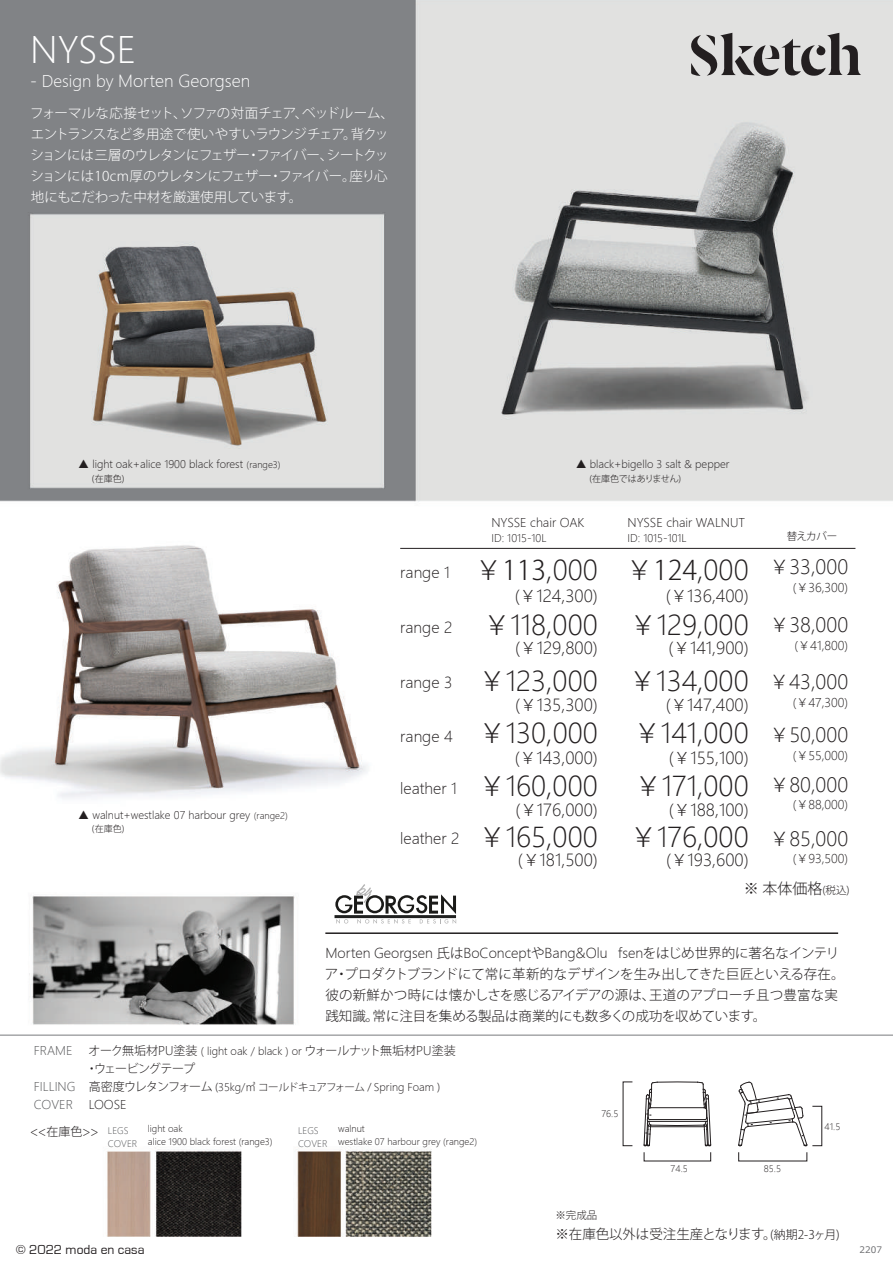
<style>
.page{position:relative;width:893px;height:1263px;background:#fff}
.page>*{position:absolute;margin:0;border:0;box-sizing:border-box;transform-origin:0 0}
.t1{font:36px "Microsoft Ya Hei UI Light";color:#fff}
.t2{font:27px/55.5px "Microsoft Ya Hei UI Light";color:#231f20}
.t3{font:300 27px "Koz Go Pr 6 N";color:#231f20}
.t4{font:19.5px "Microsoft Ya Hei UI Light";color:#231f20}
.t5{font:16.5px "Microsoft Ya Hei UI Light";color:#231f20}
.t6{font:16.5px "Microsoft Ya Hei UI Light";color:#fff}
.t7{font:15px "Microsoft Ya Hei UI Light";color:#231f20}
.t8{font:300 15px "Koz Go Pr 6 N";color:#231f20}
.t9{font:300 13.5px/21px "Koz Go Pr 6 N";letter-spacing:-.005em;color:#231f20}
.t10{font:300 13.5px/21px "Koz Go Pr 6 N";letter-spacing:-.035em;color:#fff}
.t11{font:13.5px "Microsoft Ya Hei UI Light";color:#231f20}
.t12{font:13.5px "Eurostile";color:#231f20}
.t13{font:12px "Microsoft Ya Hei UI Light";color:#231f20}
.t14{font:300 12px/18px "Koz Go Pr 6 N";letter-spacing:-.035em;color:#231f20}
.t15{font:12px/18px "Microsoft Ya Hei UI Light";color:#57585a}
.t16{font:10.5px "Microsoft Ya Hei UI Light";color:#231f20}
.t17{font:300 10.5px "Koz Go Pr 6 N";letter-spacing:-.095em;color:#231f20}
.t18{font:300 10.5px "Koz Go Pr 6 N";letter-spacing:-.04em;color:#231f20}
.t19{font:9px/12.8px "Microsoft Ya Hei UI Light";color:#231f20}
.t20{font:9px/12.8px "Microsoft Ya Hei UI Light";color:#57585a}
.t21{font:300 9px "Koz Go Pr 6 N";letter-spacing:-.02em;color:#231f20}
.t22{font:300 9px "Koz Go Pr 6 N";color:#231f20}
.t23{font:9px "Meiryo UI";color:#6c6d70}
.s1{font-size:16.05px}
.s2{font-size:12px}
.s3{font-size:9px}
.s4{font-family:"Microsoft Ya Hei UI Light";font-weight:400}
.s5{font-family:"Koz Go Pr 6 N";font-weight:300}
.s6{font-size:15px}
.s7{font-size:10.5px}
.s8{font-family:"Microsoft Ya Hei UI Light";font-weight:400;font-size:10.5px}
</style>
<div class="page">
<img style="left:0;top:0;width:893px;height:1237px">
<hr style="left:325px;top:932px;width:513px;height:2px;background:#231f20">
<hr style="left:0;top:1034px;width:893px;height:2px;background:#808285">
<hr style="left:334px;top:915px;width:122px;height:3px;background:#202120">
<svg style="left:335px;top:884px;width:121px;height:40px"></svg>
<svg style="left:643px;top:1082px;width:68px;height:64px"></svg>
<svg style="left:738px;top:1082px;width:69px;height:64px"></svg>
<hr style="left:400px;top:548px;width:455px;height:1px;background:#231f20">
<svg style="left:688px;top:33px;width:173px;height:45px;background:#a09e9e"></svg>
<h1 class="t1" style="left:30px;top:26px;width:107px">NYSSE</h1>
<p class="t6" style="left:30px;top:70px;width:222px"><span class="s1">- Design by</span> Morten Georgsen</p>
<p class="t10" style="left:30px;top:102px;width:365px">フォーマルな応接セット、ソファの対面チェア、ベッドルーム、エントランスなど多用途で使いやすいラウンジチェア。背クッションには三層のウレタンにフェザー・ファイバー、シートクッションには10cm厚のウレタンにフェザー・ファイバー。座り心地にもこだわった中材を厳選使用しています。</p>
<p class="t16" style="left:78px;top:458px;width:204px"><span class="s2">▲</span> light oak+alice 1900 black forest <span class="s3">(range3)</span></p>
<p class="t22" style="left:92px;top:473px;width:34px">(在庫色)</p>
<p class="t16" style="left:78px;top:808px;width:211px"><span class="s2">▲</span> walnut+westlake 07 harbour grey <span class="s3">(range2)</span></p>
<p class="t22" style="left:92px;top:824px;width:34px">(在庫色)</p>
<p class="t7" style="left:400px;top:562px;width:51px">range 1</p>
<p class="t7" style="left:400px;top:617px;width:54px">range 2</p>
<p class="t7" style="left:400px;top:673px;width:54px">range 3</p>
<p class="t16" style="left:576px;top:458px;width:155px"><span class="s2">▲</span> black+bigello 3 salt &amp; pepper</p>
<p class="t21" style="left:589px;top:473px;width:93px">(在庫色ではありません)</p>
<p class="t13" style="left:491px;top:514px;width:95px">NYSSE chair OAK</p>
<p class="t16" style="left:491px;top:531px;width:57px">ID: 1015-10L</p>
<p class="t13" style="left:627px;top:514px;width:119px">NYSSE chair WALNUT</p>
<p class="t16" style="left:627px;top:531px;width:61px">ID: 1015-101L</p>
<h2 class="t3" style="left:626px;top:555px;width:124px">￥124<span class="s4">,000</span></h2>
<h2 class="t2" style="left:629px;top:597px;width:121px"><span class="s5">￥</span>129,000<span class="s5">￥</span>134,000</h2>
<h2 class="t3" style="left:475px;top:555px;width:124px">￥113<span class="s4">,000</span></h2>
<h2 class="t2" style="left:479px;top:597px;width:121px"><span class="s5">￥</span>118,000<span class="s5">￥</span>123,000</h2>
<p class="t5" style="left:515px;top:585px;width:85px">(<span class="s5">￥</span>124,300)</p>
<p class="t5" style="left:666px;top:585px;width:85px">(<span class="s5">￥</span>136,400)</p>
<p class="t5" style="left:515px;top:637px;width:84px">(<span class="s5">￥</span>129,800)</p>
<p class="t5" style="left:669px;top:637px;width:82px">(<span class="s5">￥</span>141,900)</p>
<p class="t5" style="left:515px;top:694px;width:84px">(<span class="s5">￥</span>135,300)</p>
<p class="t5" style="left:666px;top:694px;width:85px">(<span class="s5">￥</span>147,400)</p>
<h2 class="t2" style="left:400px;top:705px;width:199px"><span class="s6">range 4</span> <span class="s5">￥</span>130,000</h2>
<p class="t5" style="left:515px;top:747px;width:85px">(<span class="s5">￥</span>143,000)</p>
<p class="t7" style="left:400px;top:778px;width:58px">leather 1</p>
<h2 class="t2" style="left:479px;top:758px;width:121px"><span class="s5">￥</span>160,000</h2>
<h2 class="t2" style="left:634px;top:705px;width:116px"><span class="s5">￥</span>141,000</h2>
<p class="t5" style="left:669px;top:747px;width:81px">(<span class="s5">￥</span>155,100)</p>
<h2 class="t2" style="left:635px;top:758px;width:115px"><span class="s5">￥</span>171,000</h2>
<p class="t5" style="left:669px;top:799px;width:81px">(<span class="s5">￥</span>188,100)</p>
<h2 class="t2" style="left:400px;top:808px;width:350px"><span class="s6">leather 2</span> <span class="s5">￥</span>165,000 <span class="s5">￥</span>176,000</h2>
<p class="t5" style="left:518px;top:849px;width:81px">(<span class="s5">￥</span>181,500)</p>
<p class="t5" style="left:666px;top:849px;width:84px">(<span class="s5">￥</span>193,600)</p>
<p class="t5" style="left:515px;top:799px;width:84px">(<span class="s5">￥</span>176,000)</p>
<p class="t18" style="left:787px;top:530px;width:52px">替えカバー</p>
<h3 class="t4" style="left:770px;top:554px;width:80px"><span class="s5">￥</span>33,000</h3>
<p class="t13" style="left:793px;top:579px;width:57px">(<span class="s5">￥</span>36,300)</p>
<h3 class="t4" style="left:770px;top:612px;width:80px"><span class="s5">￥</span>38,000</h3>
<p class="t13" style="left:795px;top:637px;width:55px">(<span class="s5">￥</span>41,800)</p>
<h3 class="t4" style="left:769px;top:669px;width:80px"><span class="s5">￥</span>43,000</h3>
<p class="t13" style="left:793px;top:694px;width:57px">(<span class="s5">￥</span>47,300)</p>
<h3 class="t4" style="left:770px;top:722px;width:80px"><span class="s5">￥</span>50,000</h3>
<p class="t13" style="left:793px;top:747px;width:57px">(<span class="s5">￥</span>55,000)</p>
<h3 class="t4" style="left:770px;top:772px;width:80px"><span class="s5">￥</span>80,000</h3>
<p class="t13" style="left:793px;top:797px;width:57px">(<span class="s5">￥</span>88,000)</p>
<h3 class="t4" style="left:770px;top:826px;width:80px"><span class="s5">￥</span>85,000</h3>
<p class="t13" style="left:793px;top:851px;width:57px">(<span class="s5">￥</span>93,500)</p>
<p class="t8" style="left:744px;top:880px;width:107px">※ 本体価格<span class="s7">(税込)</span></p>
<p class="t15" style="left:34px;top:1041px;width:40px">FRAME</p>
<p class="t15" style="left:34px;top:1077px;width:43px">FILLING<br>COVER</p>
<p class="t11" style="left:325px;top:944px;width:515px">Morten Georgsen <span class="s5">氏は</span>BoConcept<span class="s5">や</span>Bang&amp;Olu fsen<span class="s5">をはじめ世界的に著名なインテリ</span></p>
<p class="t9" style="left:325px;top:964px;width:521px">ア・プロダクトブランドにて常に革新的なデザインを生み出してきた巨匠といえる存在。彼の新鮮かつ時には懐かしさを感じるアイデアの源は、王道のアプローチ且つ豊富な実践知識。常に注目を集める製品は商業的にも数多くの成功を収めています。</p>
<p class="t14" style="left:86px;top:1042px;width:371px">オーク無垢材<span class="s4">PU</span>塗装 <span class="s8">( light oak / black ) or</span> ウォールナット無垢材<span class="s4">PU</span>塗装・ウェービングテープ</p>
<p class="t17" style="left:89px;top:1081px;width:353px"><span class="s2">高密度ウレタンフォーム</span> (<span class="s4">35kg/</span>㎥ コールドキュアフォーム / <span class="s4">Spring Foam</span> )</p>
<p class="t13" style="left:89px;top:1096px;width:39px">LOOSE</p>
<p class="t19" style="left:601px;top:1107px;width:19px">76.5</p>
<p class="t14" style="left:30px;top:1122px;width:70px">&lt;&lt;在庫色&gt;&gt;</p>
<p class="t20" style="left:108px;top:1124px;width:31px">LEGS<br>COVER</p>
<p class="t19" style="left:148px;top:1122px;width:126px">light oak<br>alice 1900 black forest (range3)</p>
<p class="t20" style="left:298px;top:1124px;width:31px">LEGS<br>COVER</p>
<p class="t19" style="left:338px;top:1122px;width:141px">walnut<br>westlake 07 harbour grey (range2)</p>
<p class="t18" style="left:555px;top:1209px;width:43px">※完成品</p>
<p class="t19" style="left:671px;top:1162px;width:19px">74.5</p>
<p class="t19" style="left:764px;top:1162px;width:19px">85.5</p>
<p class="t19" style="left:825px;top:1120px;width:17px">41.5</p>
<p class="t9" style="left:555px;top:1223px;width:286px">※在庫色以外は受注生産となります。<span class="s2">(納期2-3ヶ月)</span></p>
<p class="t12" style="left:16px;top:1242px;width:130px">© 2022 moda en casa</p>
<p class="t23" style="left:859px;top:1243px;width:24px">2207</p>
</div>
